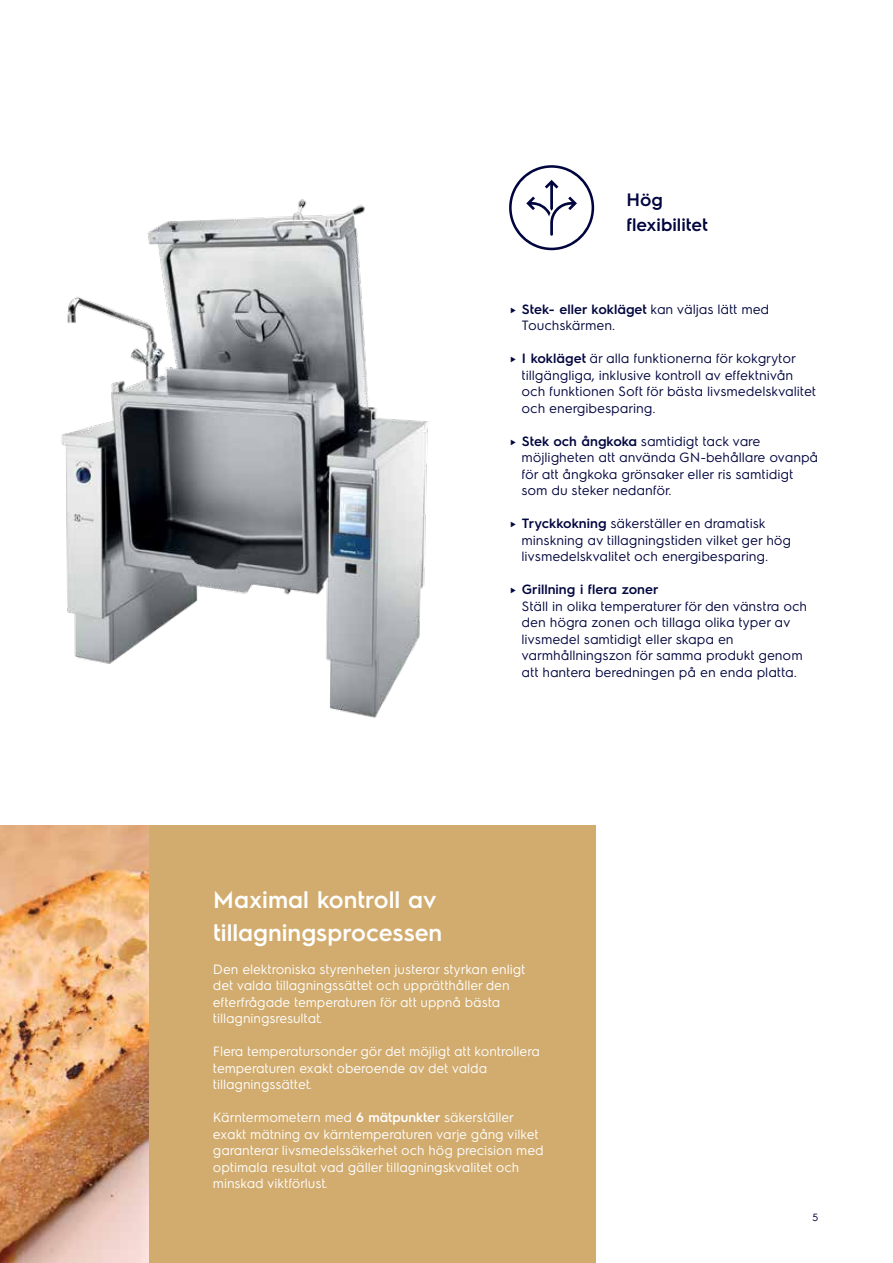
<style>
.page{position:relative;width:893px;height:1263px;background:#fff}
.page>*{position:absolute;margin:0;border:0;box-sizing:border-box;transform-origin:0 0}
.t1{font:600 24px/33px "Electrolux Sans";color:#fff}
.t2{font:600 18px/24.8px "Electrolux Sans";color:#00053e}
.t3{font:13.5px/16.5px "Electrolux Sans";color:#00053e}
.t4{font:13.5px/16.5px "Electrolux Sans";color:#fff}
.t5{font:600 13.5px "Electrolux Sans";color:#00053e}
.t6{font:10.5px "Electrolux Sans";color:#00053e}
.s1{font-weight:600}
</style>
<div class="page">
<img style="left:61px;top:199px;width:367px;height:519px">
<svg style="left:509px;top:165px;width:85px;height:85px"></svg>
<img style="left:0;top:825px;width:149px;height:438px">
<div style="left:149px;top:825px;width:446px;height:438px;background:#d2ac6e"></div>
<h2 class="t2" style="left:627px;top:187px;width:83px">Hög flexibilitet</h2>
<p class="t3" style="left:522px;top:300px;width:249px;text-indent:-13px"><span class="s1">► Stek- eller kokläget</span> kan väljas lätt med<br>Touchskärmen.</p>
<p class="t3" style="left:522px;top:349px;width:296px;text-indent:-13px"><span class="s1">► I kokläget</span> är alla funktionerna för kokgrytor tillgängliga, inklusive kontroll av effektnivån och funktionen Soft för bästa livsmedelskvalitet och energibesparing.</p>
<p class="t3" style="left:522px;top:432px;width:298px;text-indent:-13px"><span class="s1">► Stek och ångkoka</span> samtidigt tack vare möjligheten att använda GN-behållare ovanpå för att ångkoka grönsaker eller ris samtidigt som du steker nedanför.</p>
<p class="t3" style="left:522px;top:514px;width:271px;text-indent:-13px"><span class="s1">► Tryckkokning</span> säkerställer en dramatisk minskning av tillagningstiden vilket ger hög livsmedelskvalitet och energibesparing.</p>
<p class="t5" style="left:509px;top:580px;width:151px">► Grillning i flera zoner</p>
<p class="t3" style="left:522px;top:597px;width:287px">Ställ in olika temperaturer för den vänstra och den högra zonen och tillaga olika typer av livsmedel samtidigt eller skapa en varmhållningszon för samma produkt genom att hantera beredningen på en enda platta.</p>
<h1 class="t1" style="left:213px;top:881px;width:231px">Maximal kontroll av tillagningsprocessen</h1>
<p class="t4" style="left:213px;top:960px;width:314px">Den elektroniska styrenheten justerar styrkan enligt det valda tillagningssättet och upprätthåller den efterfrågade temperaturen för att uppnå bästa tillagningsresultat.</p>
<p class="t4" style="left:213px;top:1042px;width:328px">Flera temperatursonder gör det möjligt att kontrollera temperaturen exakt oberoende av det valda tillagningssättet.</p>
<p class="t4" style="left:213px;top:1108px;width:332px">Kärntermometern med <span class="s1">6 mätpunkter</span> säkerställer exakt mätning av kärntemperaturen varje gång vilket garanterar livsmedelssäkerhet och hög precision med optimala resultat vad gäller tillagningskvalitet och minskad viktförlust.</p>
<p class="t6" style="left:812px;top:1210px;width:8px">5</p>
</div>
